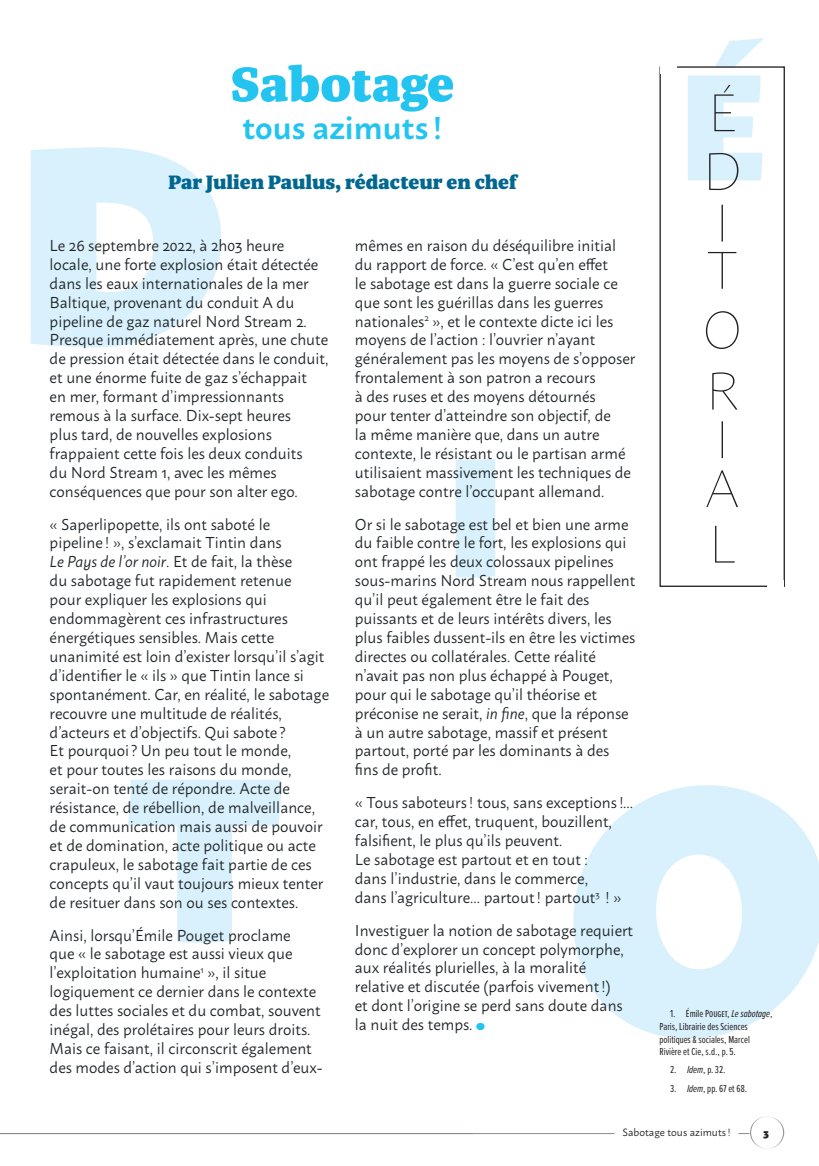
<style>
.page{position:relative;width:819px;height:1166px;background:#fff}
.page>*{position:absolute;margin:0;border:0;box-sizing:border-box;transform-origin:0 0}
.t1{font:100 52.5px/58.6px "Macho";color:#231f20}
.t2{font:900 52.5px "Tasman";color:#24c4f0}
.t3{font:600 31.5px "Macho";color:#24c4f0}
.t4{font:900 21px "Tasman";color:#006890}
.t5{font:15.75px/18.9px "Macho";color:#1f2427}
.t6{font:10.5px/12.6px "Proxima Nova Ex Cn";color:#231f20}
.t7{font:10.5px "Macho";color:#231f20}
.t8{font:900 10.5px "Macho";color:#231f20}
.s1{font-style:italic}
</style>
<div class="page">
<svg style="left:31px;top:147px;width:190px;height:200px"></svg>
<div style="left:455px;top:459px;width:40px;height:119px;background:#d9f1fc"></div>
<svg style="left:128px;top:780px;width:153px;height:163px"></svg>
<svg style="left:573px;top:785px;width:246px;height:253px;fill:#d9f1fc"></svg>
<svg style="left:688px;top:38px;width:76px;height:142px"></svg>
<div style="left:659px;top:66px;width:125px;height:521px;border:1px solid #231f20"></div>
<div style="left:660px;top:63px;width:17px;height:10px;background:#fff"></div>
<div style="left:767px;top:581px;width:16px;height:10px;background:#fff"></div>
<div style="left:476px;top:1023px;width:8px;height:7px;background:#24c4f0;border-radius:50%"></div>
<hr style="left:0;top:1133px;width:749px;height:1px;background:#868b90">
<div style="left:614px;top:1125px;width:124px;height:14px;background:#fff"></div>
<svg style="left:750px;top:1116px;width:34px;height:32px"></svg>
<h1 class="t2" style="left:231px;top:64px;width:225px">Sabotage</h1>
<h2 class="t3" style="left:242px;top:116px;width:201px">tous azimuts !</h2>
<h3 class="t4" style="left:168px;top:174px;width:350px">Par Julien Paulus, rédacteur en chef</h3>
<h1 class="t1" style="left:702px;top:84px;width:41px">É<br>D</h1>
<h1 class="t1" style="left:706px;top:200px;width:32px;line-height:47.2px">I<br>T</h1>
<h1 class="t1" style="left:702px;top:300px;width:42px;line-height:61.1px">O<br>R</h1>
<h1 class="t1" style="left:705px;top:415px;width:36px;line-height:49px">I<br>A</h1>
<h1 class="t1" style="left:708px;top:515px;width:30px">L</h1>
<p class="t5" style="left:50px;top:237px;width:280px">Le 26 septembre 2022, à 2h03 heure locale, une forte explosion était détectée dans les eaux internationales de la mer Baltique, provenant du conduit A du pipeline de gaz naturel Nord Stream 2.<br>Presque immédiatement après, une chute de pression était détectée dans le conduit, et une énorme fuite de gaz s’échappait<br>en mer, formant d’impressionnants remous à la surface. Dix-sept heures<br>plus tard, de nouvelles explosions frappaient cette fois les deux conduits<br>du Nord Stream 1, avec les mêmes conséquences que pour son alter ego.</p>
<p class="t5" style="left:50px;top:515px;width:281px">« Saperlipopette, ils ont saboté le<br>pipeline ! », s’exclamait Tintin dans<br><span class="s1">Le Pays de l’or noir</span>. Et de fait, la thèse<br>du sabotage fut rapidement retenue<br>pour expliquer les explosions qui endommagèrent ces infrastructures énergétiques sensibles. Mais cette unanimité est loin d’exister lorsqu’il s’agit d’identifier le « ils » que Tintin lance si spontanément. Car, en réalité, le sabotage recouvre une multitude de réalités, d’acteurs et d’objectifs. Qui sabote ?<br>Et pourquoi ? Un peu tout le monde,<br>et pour toutes les raisons du monde, serait-on tenté de répondre. Acte de résistance, de rébellion, de malveillance, de communication mais aussi de pouvoir et de domination, acte politique ou acte crapuleux, le sabotage fait partie de ces concepts qu’il vaut toujours mieux tenter de resituer dans son ou ses contextes.</p>
<p class="t5" style="left:50px;top:926px;width:274px">Ainsi, lorsqu’Émile Pouget proclame<br>que « le sabotage est aussi vieux que l’exploitation humaine<sup>1</sup> », il situe logiquement ce dernier dans le contexte des luttes sociales et du combat, souvent inégal, des prolétaires pour leurs droits.<br>Mais ce faisant, il circonscrit également des modes d’action qui s’imposent d’eux-</p>
<p class="t5" style="left:355px;top:237px;width:282px">mêmes en raison du déséquilibre initial du rapport de force. « C’est qu’en effet<br>le sabotage est dans la guerre sociale ce que sont les guérillas dans les guerres nationales<sup>2</sup> », et le contexte dicte ici les moyens de l’action : l’ouvrier n’ayant généralement pas les moyens de s’opposer frontalement à son patron a recours<br>à des ruses et des moyens détournés<br>pour tenter d’atteindre son objectif, de<br>la même manière que, dans un autre contexte, le résistant ou le partisan armé utilisaient massivement les techniques de sabotage contre l’occupant allemand.</p>
<p class="t5" style="left:355px;top:515px;width:282px">Or si le sabotage est bel et bien une arme du faible contre le fort, les explosions qui ont frappé les deux colossaux pipelines sous-marins Nord Stream nous rappellent qu’il peut également être le fait des puissants et de leurs intérêts divers, les plus faibles dussent-ils en être les victimes directes ou collatérales. Cette réalité n’avait pas non plus échappé à Pouget, pour qui le sabotage qu’il théorise et préconise ne serait, <span class="s1">in fine</span>, que la réponse à un autre sabotage, massif et présent partout, porté par les dominants à des fins de profit.</p>
<p class="t5" style="left:355px;top:794px;width:279px">« Tous saboteurs ! tous, sans exceptions !... car, tous, en effet, truquent, bouzillent, falsifient, le plus qu’ils peuvent.<br>Le sabotage est partout et en tout :<br>dans l’industrie, dans le commerce,<br>dans l’agriculture... partout ! partout<sup>3</sup> ! »</p>
<p class="t5" style="left:355px;top:921px;width:280px">Investiguer la notion de sabotage requiert donc d’explorer un concept polymorphe, aux réalités plurielles, à la moralité relative et discutée (parfois vivement !)<br>et dont l’origine se perd sans doute dans la nuit des temps.</p>
<p class="t6" style="left:659px;top:1008px;width:115px;text-indent:10px">1. Émile POUGET, <span class="s1">Le sabotage</span>,<br>Paris, Librairie des Sciences politiques &amp; sociales, Marcel<br>Rivière et Cie, s.d., p. 5.</p>
<p class="t6" style="left:670px;top:1064px;width:57px">2. <span class="s1">Idem</span>, p. 32.</p>
<p class="t6" style="left:670px;top:1083px;width:79px">3. <span class="s1">Idem</span>, pp. 67 et 68.</p>
<p class="t7" style="left:622px;top:1127px;width:109px">Sabotage tous azimuts !</p>
<p class="t8" style="left:763px;top:1128px;width:7px">3</p>
</div>
